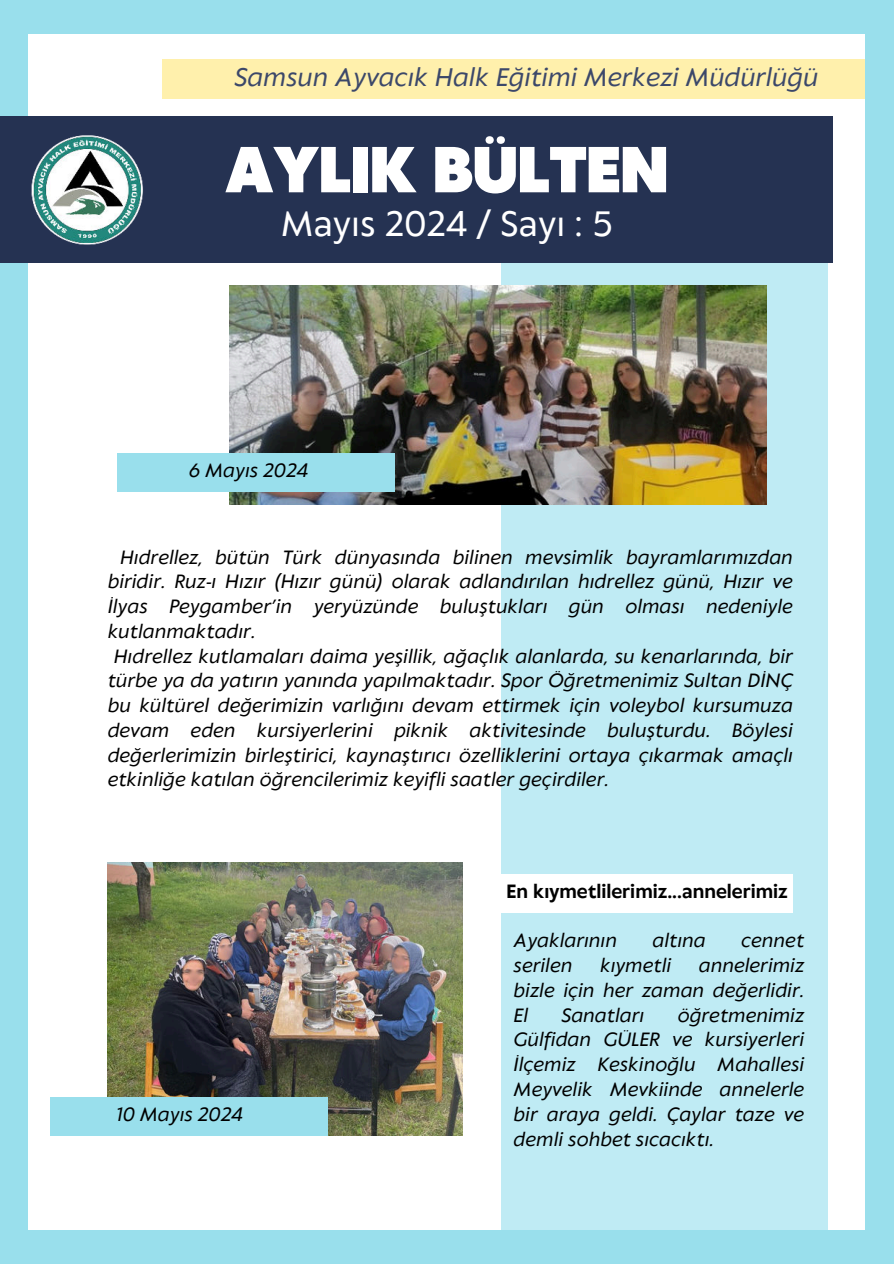
<style>
.page{position:relative;width:894px;height:1264px;background:#fff}
.page>*{position:absolute;margin:0;border:0;box-sizing:border-box;transform-origin:0 0}
.t1{font:900 60.75px "Klein Text";color:#fff}
.t2{font:33px "Klein Text";color:#fff}
.t3{font:italic 23.85px "Klein Text";color:#3c486a}
.t4{font:italic 18px/24.8px "Klein Text";color:#000;text-align:justify}
.t5{font:700 18px "Klein Text";color:#000}
</style>
<div class="page">
<div style="left:0;top:0;width:893px;height:1263px;background:#99dfec"></div>
<div style="left:29px;top:34px;width:835px;height:1195px;background:#fff"></div>
<div style="left:501px;top:206px;width:326px;height:1023px;background:#bfebf4"></div>
<div style="left:0;top:116px;width:832px;height:147px;background:#253252"></div>
<div style="left:162px;top:59px;width:702px;height:39px;background:#fff0ac"></div>
<div style="left:491px;top:874px;width:301px;height:38px;background:#fff"></div>
<img style="left:31px;top:135px;width:112px;height:110px">
<img style="left:108px;top:862px;width:354px;height:273px">
<img style="left:229px;top:285px;width:537px;height:220px">
<div style="left:117px;top:453px;width:277px;height:38px;background:#99dfec"></div>
<div style="left:50px;top:1097px;width:277px;height:38px;background:#99dfec"></div>
<h3 class="t3" style="left:234px;top:59px;width:585px">Samsun Ayvacık Halk Eğitimi Merkezi Müdürlüğü</h3>
<h1 class="t1" style="left:225px;top:124px;width:444px">AYLIK BÜLTEN</h1>
<h2 class="t2" style="left:281px;top:198px;width:333px">Mayıs 2024 / Sayı : 5</h2>
<p class="t4" style="left:189px;top:456px;width:121px">6 Mayıs 2024</p>
<p class="t4" style="left:120px;top:543px;width:674px">Hıdrellez, bütün Türk dünyasında bilinen mevsimlik bayramlarımızdan</p>
<p class="t4" style="left:108px;top:568px;width:686px">biridir. Ruz-ı Hızır (Hızır günü) olarak adlandırılan hıdrellez günü, Hızır ve</p>
<p class="t4" style="left:108px;top:593px;width:686px">İlyas Peygamber’in yeryüzünde buluştukları gün olması nedeniyle</p>
<p class="t4" style="left:108px;top:617px;width:149px">kutlanmaktadır.</p>
<p class="t4" style="left:114px;top:642px;width:680px">Hıdrellez kutlamaları daima yeşillik, ağaçlık alanlarda, su kenarlarında, bir</p>
<p class="t4" style="left:108px;top:667px;width:686px">türbe ya da yatırın yanında yapılmaktadır. Spor Öğretmenimiz Sultan DİNÇ</p>
<p class="t4" style="left:108px;top:692px;width:686px">bu kültürel değerimizin varlığını devam ettirmek için voleybol kursumuza</p>
<p class="t4" style="left:108px;top:716px;width:686px">devam eden kursiyerlerini piknik aktivitesinde buluşturdu. Böylesi</p>
<p class="t4" style="left:108px;top:741px;width:686px">değerlerimizin birleştirici, kaynaştırıcı özelliklerini ortaya çıkarmak amaçlı</p>
<p class="t4" style="left:108px;top:766px;width:502px">etkinliğe katılan öğrencilerimiz keyifli saatler geçirdiler.</p>
<p class="t4" style="left:116px;top:1101px;width:129px">10 Mayıs 2024</p>
<p class="t5" style="left:506px;top:877px;width:283px">En kıymetlilerimiz...annelerimiz</p>
<p class="t4" style="left:513px;top:927px;width:105px">Ayaklarının</p>
<p class="t4" style="left:652px;top:927px;width:55px">altına</p>
<p class="t4" style="left:741px;top:927px;width:64px">cennet</p>
<p class="t4" style="left:513px;top:952px;width:60px">serilen</p>
<p class="t4" style="left:600px;top:952px;width:73px">kıymetli</p>
<p class="t4" style="left:513px;top:952px;width:292px;text-indent:185px">annelerimiz bizle için her zaman değerlidir.<br>El</p>
<p class="t4" style="left:561px;top:1001px;width:84px">Sanatları</p>
<p class="t4" style="left:513px;top:1001px;width:292px;text-indent:164px">öğretmenimiz Gülfidan GÜLER ve kursiyerleri İlçemiz Keskinoğlu Mahallesi Meyvelik Mevkiinde annelerle bir araya geldi. Çaylar taze ve demli sohbet sıcacıktı.</p>
</div>
